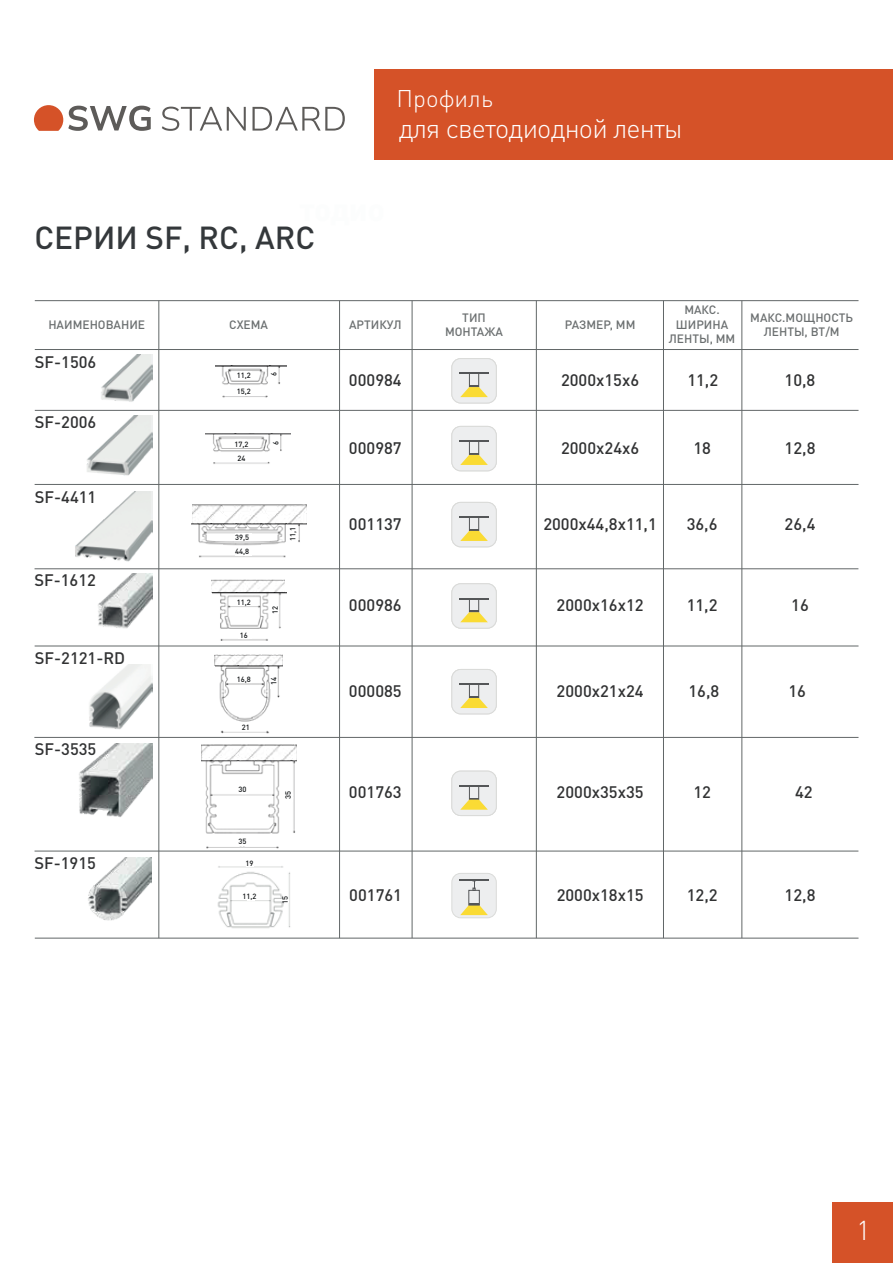
<style>
.page{position:relative;width:893px;height:1263px;background:#fff}
.page>*{position:absolute;margin:0;border:0;box-sizing:border-box;transform-origin:0 0}
.t1{font:500 31.5px "DIN Pro";color:#34383b}
.t2{font:300 27px "DIN Pro";letter-spacing:-.03em;color:#fff}
.t3{font:300 23.85px "DIN Pro";color:#fff}
.t4{font:500 16.5px "DIN Pro";color:#313233}
.t5{font:500 12px/14.4px "DIN Pro";color:#6b6f70;text-align:center}
.t6{font:500 7.5px/14.1px "DIN Pro";color:#0f1214}
</style>
<div class="page">
<img style="left:188px;top:850px;width:125px;height:88px">
<svg style="left:248px;top:897px;width:7px;height:3px"></svg>
<svg style="left:247px;top:863px;width:7px;height:3px"></svg>
<svg style="left:284px;top:900px;width:5px;height:3px"></svg>
<hr style="left:35px;top:300px;width:823px;height:1px;background:#626768">
<hr style="left:35px;top:349px;width:823px;height:1px;background:#626768">
<hr style="left:35px;top:410px;width:823px;height:1px;background:#626768">
<hr style="left:35px;top:484px;width:823px;height:1px;background:#626768">
<hr style="left:35px;top:568px;width:823px;height:1px;background:#626768">
<hr style="left:35px;top:646px;width:823px;height:1px;background:#626768">
<hr style="left:35px;top:851px;width:823px;height:1px;background:#626768">
<hr style="left:35px;top:938px;width:823px;height:1px;background:#626768">
<hr style="left:34px;top:737px;width:824px;height:1px;background:#626768">
<hr style="left:158px;top:301px;width:1px;height:637px;background:#626768">
<hr style="left:412px;top:301px;width:1px;height:637px;background:#626768">
<hr style="left:339px;top:301px;width:1px;height:637px;background:#626768">
<hr style="left:536px;top:301px;width:1px;height:637px;background:#626768">
<hr style="left:663px;top:301px;width:1px;height:637px;background:#626768">
<hr style="left:741px;top:301px;width:1px;height:637px;background:#626768">
<img style="left:86px;top:416px;width:67px;height:60px">
<img style="left:101px;top:354px;width:51px;height:48px">
<img style="left:72px;top:491px;width:81px;height:79px">
<img style="left:98px;top:573px;width:54px;height:56px">
<img style="left:89px;top:665px;width:63px;height:64px">
<img style="left:79px;top:743px;width:74px;height:74px">
<img style="left:88px;top:857px;width:64px;height:64px">
<img style="left:201px;top:745px;width:96px;height:104px">
<div style="left:237px;top:787px;width:12px;height:7px;background:#fff"></div>
<div style="left:237px;top:839px;width:12px;height:7px;background:#fff"></div>
<div style="left:281px;top:790px;width:12px;height:12px;background:#fff"></div>
<img style="left:215px;top:655px;width:68px;height:82px">
<div style="left:238px;top:676px;width:13px;height:7px;background:#fff"></div>
<div style="left:238px;top:723px;width:13px;height:7px;background:#fff"></div>
<div style="left:270px;top:678px;width:7px;height:11px;background:#fff"></div>
<img style="left:213px;top:592px;width:74px;height:49px">
<img style="left:211px;top:579px;width:74px;height:14px">
<div style="left:238px;top:599px;width:13px;height:6px;background:#fff"></div>
<div style="left:239px;top:632px;width:13px;height:6px;background:#fff"></div>
<div style="left:270px;top:607px;width:9px;height:7px;background:#fff"></div>
<img style="left:191px;top:505px;width:116px;height:53px">
<div style="left:235px;top:549px;width:16px;height:7px;background:#fff"></div>
<div style="left:235px;top:533px;width:16px;height:7px;background:#fff"></div>
<div style="left:287px;top:528px;width:11px;height:11px;background:#fff"></div>
<img style="left:216px;top:365px;width:70px;height:33px">
<div style="left:240px;top:389px;width:12px;height:6px;background:#fff"></div>
<div style="left:240px;top:371px;width:12px;height:6px;background:#fff"></div>
<div style="left:270px;top:371px;width:8px;height:6px;background:#fff"></div>
<img style="left:206px;top:433px;width:85px;height:31px">
<div style="left:236px;top:440px;width:11px;height:5px;background:#fff"></div>
<div style="left:237px;top:456px;width:11px;height:5px;background:#fff"></div>
<div style="left:272px;top:440px;width:8px;height:5px;background:#fff"></div>
<div style="left:452px;top:873px;width:44px;height:45px;background:#edeeef;border-radius:9px"></div>
<div style="left:452px;top:873px;width:45px;height:45px;border:1px solid #dadbd9;border-radius:9px"></div>
<hr style="left:459px;top:879px;width:30px;height:1px;background:#545658">
<svg style="left:473px;top:880px;width:2px;height:10px"></svg>
<div style="left:468px;top:890px;width:12px;height:15px;border:1px solid #545658"></div>
<svg style="left:460px;top:904px;width:28px;height:11px"></svg>
<div style="left:452px;top:359px;width:44px;height:44px;background:#edeeef;border-radius:9px"></div>
<div style="left:452px;top:358px;width:45px;height:45px;border:1px solid #dadbd9;border-radius:9px"></div>
<div style="left:469px;top:373px;width:10px;height:14px;border:1px solid #545658"></div>
<hr style="left:459px;top:373px;width:30px;height:1px;background:#545658">
<svg style="left:460px;top:385px;width:28px;height:12px"></svg>
<div style="left:452px;top:426px;width:44px;height:45px;background:#edeeef;border-radius:9px"></div>
<div style="left:452px;top:426px;width:45px;height:45px;border:1px solid #dadbd9;border-radius:9px"></div>
<div style="left:469px;top:441px;width:10px;height:14px;border:1px solid #545658"></div>
<hr style="left:459px;top:441px;width:30px;height:1px;background:#545658">
<svg style="left:460px;top:453px;width:28px;height:12px"></svg>
<div style="left:452px;top:502px;width:44px;height:45px;background:#edeeef;border-radius:9px"></div>
<div style="left:452px;top:502px;width:45px;height:45px;border:1px solid #dadbd9;border-radius:9px"></div>
<div style="left:469px;top:517px;width:10px;height:14px;border:1px solid #545658"></div>
<hr style="left:459px;top:517px;width:30px;height:1px;background:#545658">
<svg style="left:460px;top:529px;width:28px;height:12px"></svg>
<div style="left:452px;top:584px;width:44px;height:44px;background:#edeeef;border-radius:9px"></div>
<div style="left:452px;top:583px;width:45px;height:45px;border:1px solid #dadbd9;border-radius:9px"></div>
<div style="left:469px;top:598px;width:10px;height:14px;border:1px solid #545658"></div>
<hr style="left:459px;top:598px;width:30px;height:1px;background:#545658">
<svg style="left:460px;top:611px;width:28px;height:11px"></svg>
<div style="left:452px;top:669px;width:44px;height:45px;background:#edeeef;border-radius:9px"></div>
<div style="left:452px;top:669px;width:45px;height:45px;border:1px solid #dadbd9;border-radius:9px"></div>
<div style="left:469px;top:684px;width:10px;height:14px;border:1px solid #545658"></div>
<hr style="left:459px;top:684px;width:30px;height:1px;background:#545658">
<svg style="left:460px;top:696px;width:28px;height:12px"></svg>
<div style="left:452px;top:771px;width:44px;height:44px;background:#edeeef;border-radius:9px"></div>
<div style="left:452px;top:771px;width:45px;height:45px;border:1px solid #dadbd9;border-radius:9px"></div>
<div style="left:469px;top:786px;width:10px;height:14px;border:1px solid #545658"></div>
<hr style="left:459px;top:785px;width:30px;height:2px;background:#545658">
<svg style="left:460px;top:798px;width:28px;height:12px"></svg>
<div style="left:832px;top:1202px;width:61px;height:61px;background:#d55228"></div>
<div style="left:375px;top:69px;width:518px;height:90px;background:#d55228"></div>
<svg style="left:34px;top:105px;width:117px;height:26px"></svg>
<svg style="left:162px;top:107px;width:84px;height:24px"></svg>
<svg style="left:252px;top:107px;width:93px;height:24px"></svg>
<h1 class="t1" style="left:35px;top:212px;width:282px">СЕРИИ SF, RC, ARC</h1>
<h3 class="t3" style="left:397px;top:80px;width:98px">Профиль</h3>
<h2 class="t2" style="left:399px;top:107px;width:285px">для светодиодной ленты</h2>
<p class="t5" style="left:48px;top:316px;width:98px">НАИМЕНОВАНИЕ</p>
<p class="t5" style="left:229px;top:316px;width:40px">СХЕМА</p>
<p class="t5" style="left:349px;top:316px;width:54px">АРТИКУЛ</p>
<p class="t5" style="left:445px;top:309px;width:59px">ТИП<br>МОНТАЖА</p>
<p class="t5" style="left:565px;top:316px;width:72px">РАЗМЕР, ММ</p>
<p class="t4" style="left:35px;top:349px;width:63px">SF-1506</p>
<p class="t5" style="left:669px;top:302px;width:68px">МАКС.<br>ШИРИНА<br>ЛЕНТЫ, ММ</p>
<p class="t5" style="left:750px;top:309px;width:104px">МАКС.МОЩНОСТЬ<br>ЛЕНТЫ, ВТ/М</p>
<p class="t4" style="left:35px;top:408px;width:63px">SF-2006</p>
<p class="t4" style="left:35px;top:483px;width:63px">SF-4411</p>
<p class="t4" style="left:34px;top:567px;width:63px">SF-1612</p>
<p class="t4" style="left:35px;top:645px;width:92px">SF-2121-RD</p>
<p class="t4" style="left:35px;top:736px;width:63px">SF-3535</p>
<p class="t4" style="left:34px;top:850px;width:63px">SF-1915</p>
<p class="t6" style="left:237px;top:367px;width:16px;line-height:15.6px">11,2<br>15,2</p>
<p class="t6" style="left:266px;top:376px;width:5px;rotate:-90deg">6</p>
<p class="t6" style="left:235px;top:436px;width:16px">17,2</p>
<p class="t6" style="left:268px;top:445px;width:5px;rotate:-90deg">6</p>
<p class="t6" style="left:238px;top:450px;width:9px">24</p>
<p class="t6" style="left:235px;top:529px;width:16px">39,5<br>44,8</p>
<p class="t6" style="left:237px;top:594px;width:16px">11,2</p>
<p class="t6" style="left:240px;top:627px;width:9px">16</p>
<p class="t6" style="left:237px;top:671px;width:16px">16,8</p>
<p class="t6" style="left:242px;top:719px;width:9px">21</p>
<p class="t6" style="left:285px;top:541px;width:16px;rotate:-90deg">11,1</p>
<p class="t6" style="left:267px;top:614px;width:9px;rotate:-90deg">12</p>
<p class="t6" style="left:266px;top:685px;width:9px;rotate:-90deg">14</p>
<p class="t6" style="left:239px;top:781px;width:9px">30</p>
<p class="t6" style="left:239px;top:834px;width:9px">35</p>
<p class="t6" style="left:246px;top:855px;width:9px">19</p>
<p class="t6" style="left:280px;top:799px;width:9px;rotate:-90deg">35</p>
<p class="t6" style="left:243px;top:888px;width:16px">11,2</p>
<p class="t6" style="left:277px;top:904px;width:9px;rotate:-90deg">15</p>
<p class="t4" style="left:349px;top:367px;width:54px">000984</p>
<p class="t4" style="left:561px;top:367px;width:80px">2000х15х6</p>
<p class="t4" style="left:687px;top:367px;width:32px">11,2</p>
<p class="t4" style="left:784px;top:367px;width:32px">10,8</p>
<p class="t4" style="left:349px;top:434px;width:54px">000987</p>
<p class="t4" style="left:561px;top:434px;width:80px">2000х24х6</p>
<p class="t4" style="left:693px;top:434px;width:19px">18</p>
<p class="t4" style="left:785px;top:434px;width:32px">12,8</p>
<p class="t4" style="left:349px;top:510px;width:54px">001137</p>
<p class="t4" style="left:543px;top:510px;width:115px">2000х44,8х11,1</p>
<p class="t4" style="left:687px;top:510px;width:32px">36,6</p>
<p class="t4" style="left:785px;top:510px;width:32px">26,4</p>
<p class="t4" style="left:349px;top:592px;width:54px">000986</p>
<p class="t4" style="left:557px;top:592px;width:88px">2000х16х12</p>
<p class="t4" style="left:687px;top:592px;width:32px">11,2</p>
<p class="t4" style="left:791px;top:592px;width:19px">16</p>
<p class="t4" style="left:349px;top:677px;width:54px">000085</p>
<p class="t4" style="left:557px;top:677px;width:88px">2000х21х24</p>
<p class="t4" style="left:688px;top:677px;width:32px">16,8</p>
<p class="t4" style="left:788px;top:677px;width:19px">16</p>
<p class="t4" style="left:349px;top:779px;width:54px">001763</p>
<p class="t4" style="left:557px;top:779px;width:88px">2000х35х35</p>
<p class="t4" style="left:693px;top:779px;width:19px">12</p>
<p class="t4" style="left:795px;top:779px;width:19px">42</p>
<p class="t4" style="left:349px;top:881px;width:54px">001761</p>
<p class="t4" style="left:557px;top:881px;width:88px">2000х18х15</p>
<p class="t4" style="left:687px;top:881px;width:32px">12,2</p>
<p class="t4" style="left:785px;top:881px;width:32px">12,8</p>
<h2 class="t2" style="left:856px;top:1209px;width:15px">1</h2>
</div>
